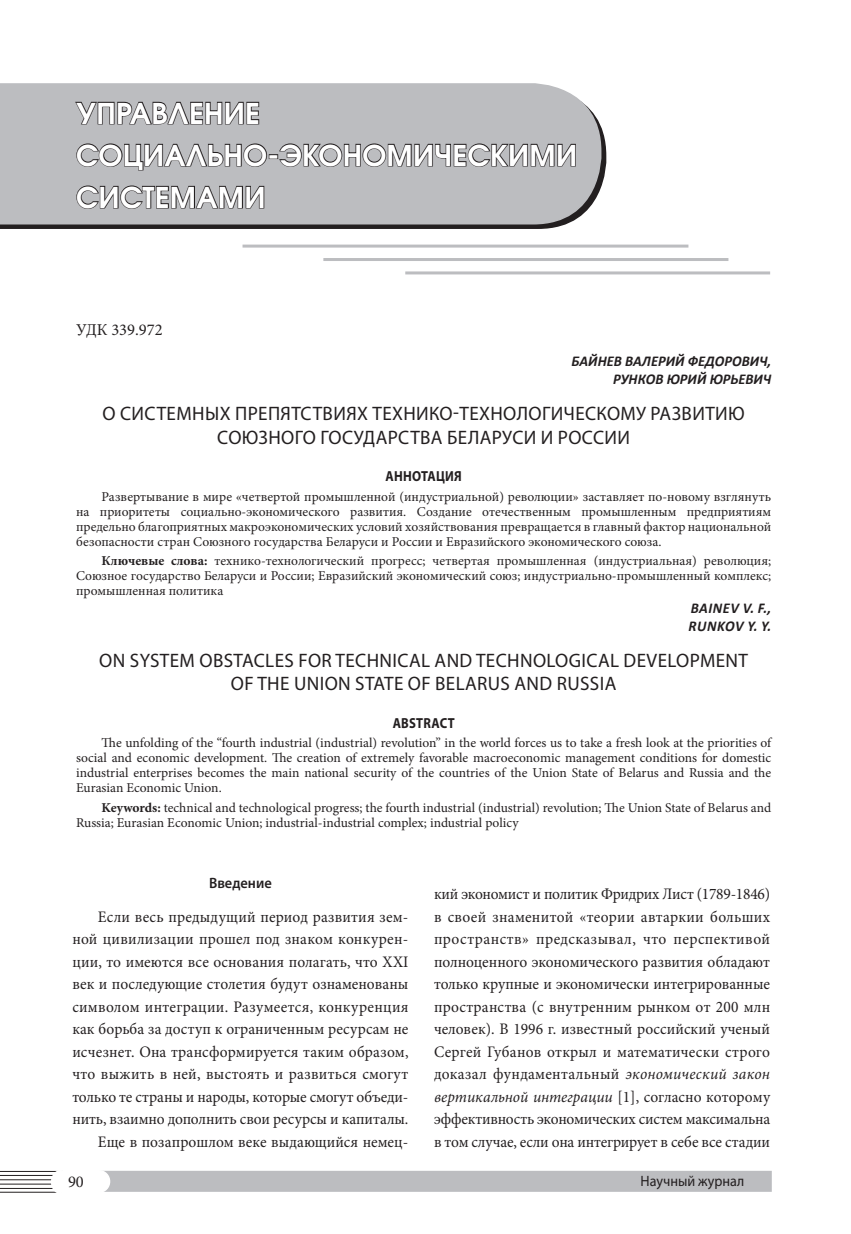
<style>
.page{position:relative;width:851px;height:1234px;background:#fff}
.page>*{position:absolute;margin:0;border:0;box-sizing:border-box;transform-origin:0 0}
.Раздел_Заголовок{font:600 28.5px/42px "Avant Garde Gothic C";letter-spacing:.01em;color:#fff}
.ЗаголовокАнгл{font:19.5px/23.4px "Myriad Pro";letter-spacing:.02em;color:#231f20;text-align:center}
.Заголовок{font:19.5px/23.4px "Myriad Pro";letter-spacing:.02em;color:#231f20;text-align:center}
.УДК{font:16.5px "Minion Pro";color:#231f20}
.Основной_текст2{font:16.05px/22.5px "Minion Pro";letter-spacing:-.005em;color:#231f20;text-align:justify;scale:.96 1}
.ФИО_русск{font:italic 700 15px "Calibri";color:#231f20;scale:.96 1}
.ФИО_англ{font:italic 700 15px "Calibri";letter-spacing:.04em;color:#231f20;scale:.96 1}
.t1{font:15px "Myriad Pro";color:#231f20;scale:.94 1}
.Список_источн{font:600 15px "Myriad Pro";color:#231f20;scale:.96 1}
.АннотацЗагол{font:700 14.55px "Myriad Pro";letter-spacing:.02em;color:#231f20;scale:.87 1}
.АннотацТекст{font:13.5px/15px "Minion Pro";color:#231f20;text-align:justify}
.Ключ_слова{font:13.5px/15px "Minion Pro";color:#231f20;text-align:justify}
.s1{font-weight:700}
.s2{font-style:italic}
</style>
<div class="page">
<div style="left:99px;top:1170px;width:672px;height:21px;background:#bcbdc0"></div>
<div style="left:89px;top:1170px;width:20px;height:21px;background:#fff;border-radius:50%"></div>
<div style="left:88px;top:1169px;width:22px;height:23px;border:2px solid #fff;border-radius:50%"></div>
<hr style="left:0;top:1183px;width:63px;height:1px;background:#231f20">
<hr style="left:0;top:1170px;width:63px;height:1px;background:#231f20">
<hr style="left:0;top:1174px;width:63px;height:1px;background:#231f20">
<hr style="left:0;top:1178px;width:63px;height:1px;background:#231f20">
<hr style="left:0;top:1187px;width:63px;height:1px;background:#231f20">
<hr style="left:0;top:1191px;width:63px;height:1px;background:#231f20">
<div style="left:52px;top:1170px;width:17px;height:22px;background:#fff;border-radius:50%"></div>
<div style="left:51px;top:1169px;width:19px;height:24px;border:2px solid #fff;border-radius:50%"></div>
<svg style="left:0;top:127px;width:606px;height:102px;background:#4f4c4d"></svg>
<div style="left:0;top:83px;width:601px;height:141px;background:#bcbdc0"></div>
<svg style="left:74px;top:100px;width:186px;height:26px;background:#8c8c8e"></svg>
<svg style="left:75px;top:143px;width:193px;height:28px;background:#939295"></svg>
<div style="left:269px;top:154px;width:9px;height:5px;border:2px solid #231f20"></div>
<svg style="left:278px;top:141px;width:298px;height:27px;background:#8c8b8e"></svg>
<svg style="left:75px;top:183px;width:190px;height:27px;background:#8d8d8f"></svg>
<hr style="left:242px;top:244px;width:446px;height:3px;background:#bcbdc0">
<hr style="left:323px;top:258px;width:405px;height:3px;background:#bcbdc0">
<hr style="left:405px;top:271px;width:365px;height:3px;background:#bcbdc0">
<p class="Раздел_Заголовок" style="left:76px;top:92px;width:502px">УПРАВЛЕНИЕ<br>СОЦИАЛЬНО-ЭКОНОМИЧЕСКИМИ<br>СИСТЕМАМИ</p>
<p class="УДК" style="left:76px;top:319px;width:88px">УДК 339.972</p>
<p class="ФИО_русск" style="left:571px;top:350px;width:209px">БАЙНЕВ ВАЛЕРИЙ ФЕДОРОВИЧ,</p>
<p class="ФИО_русск" style="left:613px;top:368px;width:166px">РУНКОВ ЮРИЙ ЮРЬЕВИЧ</p>
<p class="Заголовок" style="left:103px;top:402px;width:643px">О СИСТЕМНЫХ ПРЕПЯТСТВИЯХ ТЕХНИКО-ТЕХНОЛОГИЧЕСКОМУ РАЗВИТИЮ<br>СОЮЗНОГО ГОСУДАРСТВА БЕЛАРУСИ И РОССИИ</p>
<p class="АннотацЗагол" style="left:385px;top:467px;width:89px">АННОТАЦИЯ</p>
<p class="АннотацТекст" style="left:76px;top:488px;width:696px;text-indent:26px">Развертывание в мире «четвертой промышленной (индустриальной) революции» заставляет по-новому взглянуть на приоритеты социально-экономического развития. Создание отечественным промышленным предприятиям предельно благоприятных макроэкономических условий хозяйствования превращается в главный фактор национальной безопасности стран Союзного государства Беларуси и России и Евразийского экономического союза.</p>
<p class="Ключ_слова" style="left:76px;top:553px;width:696px;text-indent:26px"><span class="s1">Ключевые слова:</span> технико-технологический прогресс; четвертая промышленная (индустриальная) революция; Союзное государство Беларуси и России; Евразийский экономический союз; индустриально-промышленный комплекс; промышленная политика</p>
<p class="ФИО_англ" style="left:690px;top:597px;width:85px">BAINEV V. F.,</p>
<p class="ФИО_англ" style="left:688px;top:615px;width:87px">RUNKOV Y. Y.</p>
<p class="ЗаголовокАнгл" style="left:99px;top:648px;width:650px">ON SYSTEM OBSTACLES FOR TECHNICAL AND TECHNOLOGICAL DEVELOPMENT<br>OF THE UNION STATE OF BELARUS AND RUSSIA</p>
<p class="АннотацЗагол" style="left:392px;top:713px;width:73px">ABSTRACT</p>
<p class="АннотацТекст" style="left:76px;top:735px;width:696px;text-indent:26px">The unfolding of the “fourth industrial (industrial) revolution” in the world forces us to take a fresh look at the priorities of social and economic development. The creation of extremely favorable macroeconomic management conditions for domestic industrial enterprises becomes the main national security of the countries of the Union State of Belarus and Russia and the Eurasian Economic Union.</p>
<p class="Ключ_слова" style="left:76px;top:799px;width:696px;text-indent:26px"><span class="s1">Keywords:</span> technical and technological progress; the fourth industrial (industrial) revolution; The Union State of Belarus and<br>Russia; Eurasian Economic Union; industrial-industrial complex; industrial policy</p>
<p class="Список_источн" style="left:209px;top:873px;width:67px">Введение</p>
<p class="Основной_текст2" style="left:72px;top:905px;width:351px;text-indent:26px">Если весь предыдущий период развития зем&shy;ной цивилизации прошел под знаком конкурен&shy;ции, то имеются все основания полагать, что XXI век и последующие столетия будут ознаменованы символом интеграции. Разумеется, конкуренция как борьба за доступ к ограниченным ресурсам не исчезнет. Она трансформируется таким образом, что выжить в ней, выстоять и развиться смогут только те страны и народы, которые смогут объеди&shy;нить, взаимно дополнить свои ресурсы и капиталы.</p>
<p class="Основной_текст2" style="left:98px;top:1130px;width:325px">Еще в позапрошлом веке выдающийся немец-</p>
<p class="Основной_текст2" style="left:434px;top:882px;width:351px">кий экономист и политик Фридрих Лист (1789-1846) в своей знаменитой «теории автаркии больших пространств» предсказывал, что перспективой полноценного экономического развития обладают только крупные и экономически интегрированные пространства (с внутренним рынком от 200 млн человек). В 1996 г. известный российский ученый Сергей Губанов открыл и математически строго доказал фундаментальный <span class="s2">экономический закон вертикальной интеграции</span> [1], согласно которому эффективность экономических систем максимальна в том случае, если она интегрирует в себе все стадии</p>
<p class="УДК" style="left:68px;top:1170px;width:17px">90</p>
<p class="t1" style="left:640px;top:1171px;width:112px">Научный журнал</p>
</div>
